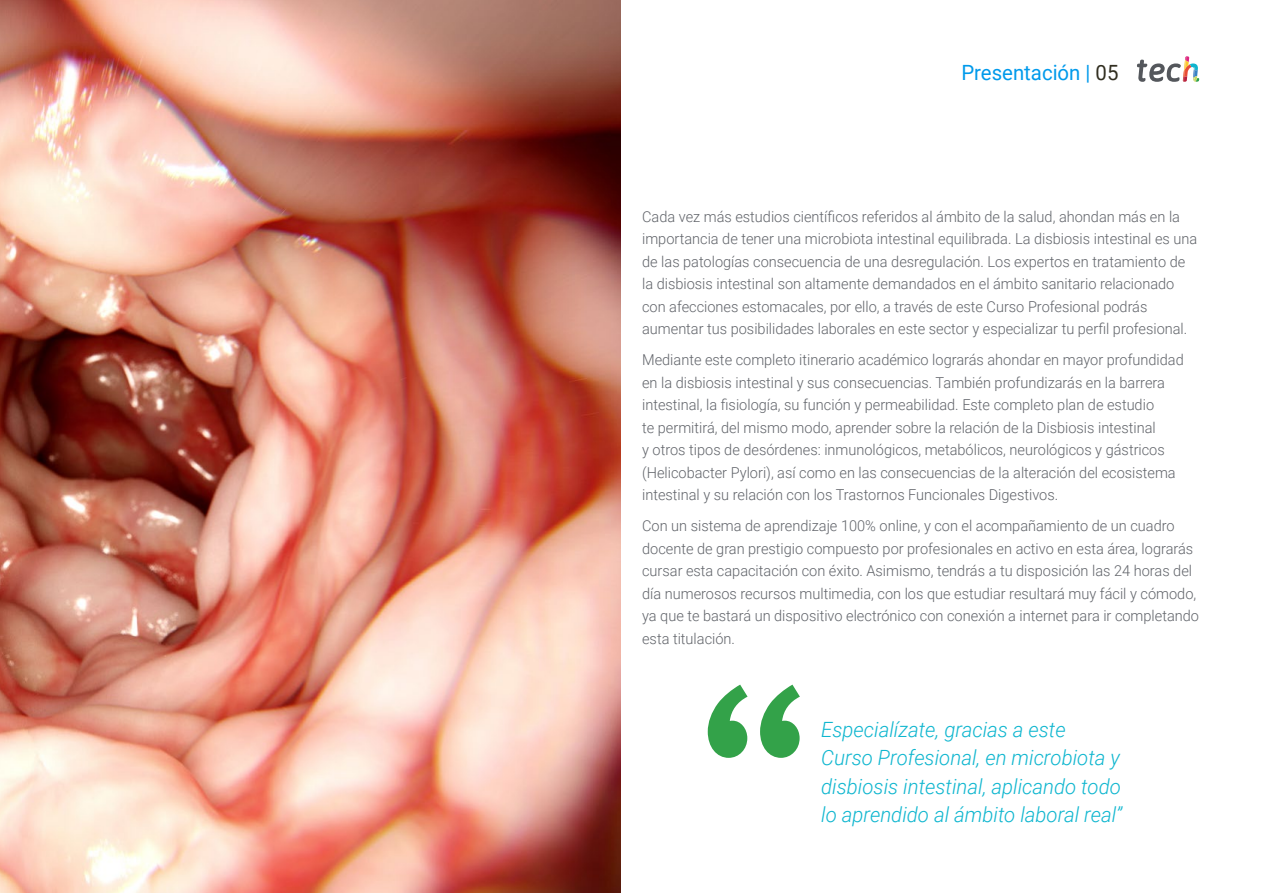
<style>
.page{position:relative;width:1263px;height:893px;background:#fff}
.page>*{position:absolute;margin:0;border:0;box-sizing:border-box;transform-origin:0 0}
.t1{font:italic 300 21px/28.5px "Roboto";color:#0fb6cf}
.t2{font:21px "Roboto";color:#009aeb}
.t3{font:300 15px/22.5px "Roboto";color:#61646a}
.s1{color:#312e20}
</style>
<div class="page">
<svg style="left:708px;top:685px;width:92px;height:73px"></svg>
<img style="left:0;top:0;width:621px;height:893px">
<svg style="left:1137px;top:56px;width:62px;height:26px"></svg>
<h1 class="t2" style="left:961px;top:57px;width:159px">Presentación | <span class="s1">05</span></h1>
<p class="t3" style="left:642px;top:205px;width:557px">Cada vez más estudios científicos referidos al ámbito de la salud, ahondan más en la importancia de tener una microbiota intestinal equilibrada. La disbiosis intestinal es una de las patologías consecuencia de una desregulación. Los expertos en tratamiento de la disbiosis intestinal son altamente demandados en el ámbito sanitario relacionado con afecciones estomacales, por ello, a través de este Curso Profesional podrás aumentar tus posibilidades laborales en este sector y especializar tu perfil profesional.</p>
<p class="t3" style="left:642px;top:348px;width:543px">Mediante este completo itinerario académico lograrás ahondar en mayor profundidad en la disbiosis intestinal y sus consecuencias. También profundizarás en la barrera intestinal, la fisiología, su función y permeabilidad. Este completo plan de estudio<br>te permitirá, del mismo modo, aprender sobre la relación de la Disbiosis intestinal<br>y otros tipos de desórdenes: inmunológicos, metabólicos, neurológicos y gástricos (Helicobacter Pylori), así como en las consecuencias de la alteración del ecosistema intestinal y su relación con los Trastornos Funcionales Digestivos.</p>
<p class="t3" style="left:642px;top:514px;width:558px">Con un sistema de aprendizaje 100% online, y con el acompañamiento de un cuadro docente de gran prestigio compuesto por profesionales en activo en esta área, lograrás cursar esta capacitación con éxito. Asimismo, tendrás a tu disposición las 24 horas del día numerosos recursos multimedia, con los que estudiar resultará muy fácil y cómodo, ya que te bastará un dispositivo electrónico con conexión a internet para ir completando esta titulación.</p>
<h1 class="t1" style="left:821px;top:714px;width:303px">Especialízate, gracias a este Curso Profesional, en microbiota y disbiosis intestinal, aplicando todo lo aprendido al ámbito laboral real”</h1>
</div>
